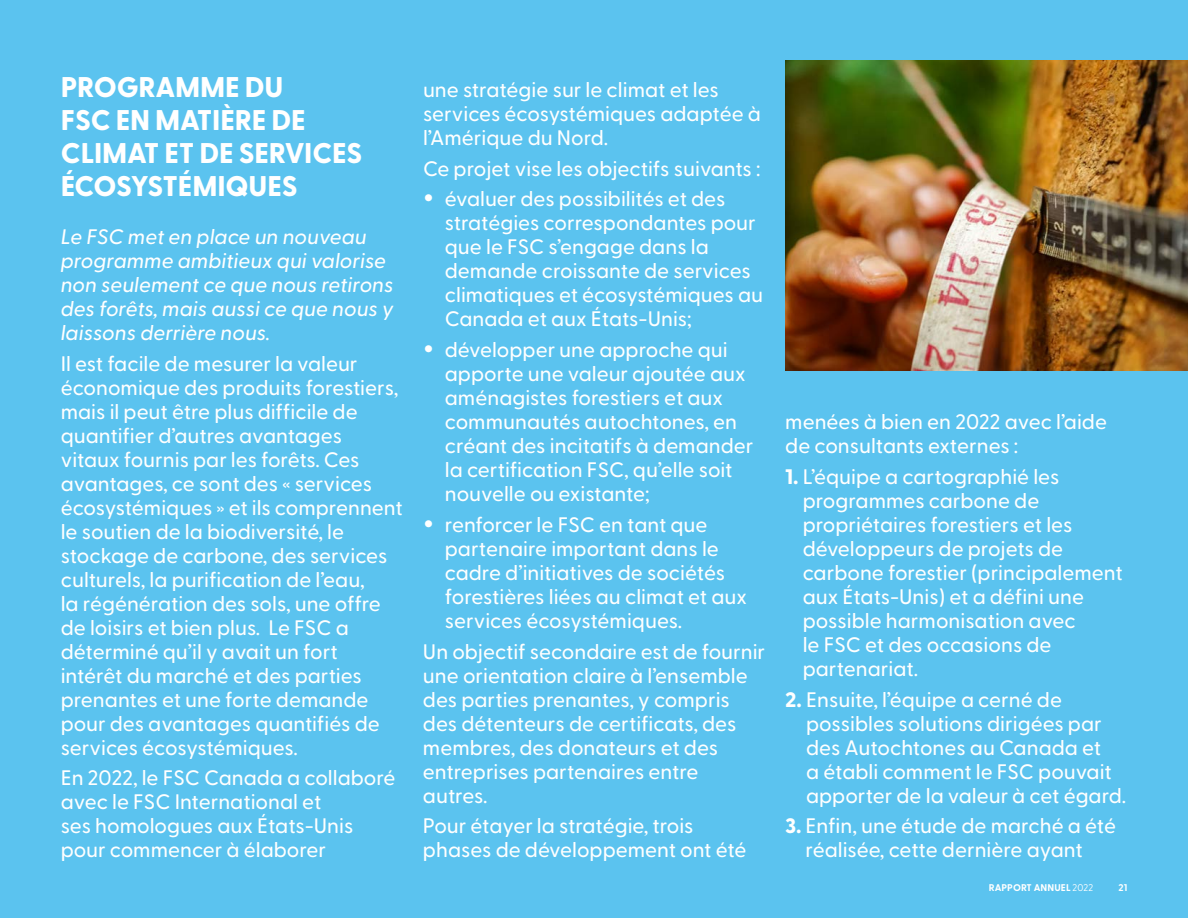
<style>
.page{position:relative;width:1188px;height:918px;background:#5bc3ef}
.page>*{position:absolute;margin:0;border:0;box-sizing:border-box;transform-origin:0 0}
.t1{font:800 28.5px/33px "Greycliff CF";letter-spacing:-.005em;color:#fff}
.t2{font:500 21px/24px "Greycliff CF";color:#fff}
.t3{font:italic 500 21px/24px "Greycliff CF";color:#fff}
.t4{font:700 9.75px "Greycliff CF";letter-spacing:.01em;color:#fff}
.s1{font-weight:800;font-size:30px}
.s2{font-weight:800}
.s3{font-weight:400}
</style>
<div class="page">
<img style="left:785px;top:61px;width:403px;height:309px">
<p class="t1" style="left:61px;top:70px;width:303px">PROGRAMME DU<br>FSC EN MATIÈRE DE<br>CLIMAT ET DE SERVICES<br>ÉCOSYSTÉMIQUES</p>
<p class="t3" style="left:61px;top:223px;width:335px">Le FSC met en place un nouveau programme ambitieux qui valorise non seulement ce que nous retirons des forêts, mais aussi ce que nous y laissons derrière nous.</p>
<p class="t2" style="left:61px;top:350px;width:344px">Il est facile de mesurer la valeur économique des produits forestiers, mais il peut être plus difficile de quantifier d’autres avantages vitaux fournis par les forêts. Ces avantages, ce sont des « services écosystémiques » et ils comprennent le soutien de la biodiversité, le stockage de carbone, des services culturels, la purification de l’eau,<br>la régénération des sols, une offre de loisirs et bien plus. Le FSC a déterminé qu’il y avait un fort intérêt du marché et des parties prenantes et une forte demande pour des avantages quantifiés de services écosystémiques.</p>
<p class="t2" style="left:61px;top:765px;width:336px">En 2022, le FSC Canada a collaboré avec le FSC International et<br>ses homologues aux États-Unis pour commencer à élaborer</p>
<p class="t2" style="left:423px;top:76px;width:340px">une stratégie sur le climat et les services écosystémiques adaptée à l’Amérique du Nord.</p>
<p class="t2" style="left:423px;top:155px;width:339px">Ce projet vise les objectifs suivants :</p>
<p class="t2" style="left:445px;top:185px;width:320px;text-indent:-22px"><span class="s1">•</span> évaluer des possibilités et des stratégies correspondantes pour que le FSC s’engage dans la demande croissante de services climatiques et écosystémiques au<br>Canada et aux États-Unis;</p>
<p class="t2" style="left:445px;top:336px;width:310px;text-indent:-22px"><span class="s1">•</span> développer une approche qui apporte une valeur ajoutée aux aménagistes forestiers et aux communautés autochtones, en créant des incitatifs à demander la certification FSC, qu’elle soit nouvelle ou existante;</p>
<p class="t2" style="left:445px;top:511px;width:304px;text-indent:-22px"><span class="s1">•</span> renforcer le FSC en tant que partenaire important dans le cadre d’initiatives de sociétés forestières liées au climat et aux services écosystémiques.</p>
<p class="t2" style="left:423px;top:638px;width:344px">Un objectif secondaire est de fournir une orientation claire à l’ensemble des parties prenantes, y compris des détenteurs de certificats, des membres, des donateurs et des entreprises partenaires entre autres.</p>
<p class="t2" style="left:423px;top:812px;width:325px">Pour étayer la stratégie, trois phases de développement ont été</p>
<p class="t2" style="left:785px;top:408px;width:323px">menées à bien en 2022 avec l’aide de consultants externes :</p>
<p class="t2" style="left:803px;top:463px;width:321px;text-indent:-17px"><span class="s2">1.</span> L’équipe a cartographié les programmes carbone de propriétaires forestiers et les développeurs de projets de carbone forestier (principalement aux États-Unis) et a défini une possible harmonisation avec<br>le FSC et des occasions de partenariat.</p>
<p class="t2" style="left:806px;top:686px;width:322px;text-indent:-21px"><span class="s2">2.</span> Ensuite, l’équipe a cerné de possibles solutions dirigées par des Autochtones au Canada et<br>a établi comment le FSC pouvait apporter de la valeur à cet égard.</p>
<p class="t2" style="left:806px;top:812px;width:312px;text-indent:-20px"><span class="s2">3.</span> Enfin, une étude de marché a été réalisée, cette dernière ayant</p>
<p class="t4" style="left:989px;top:880px;width:106px">RAPPORT ANNUEL <span class="s3">2022</span></p>
<p class="t4" style="left:1119px;top:880px;width:10px">21</p>
</div>
